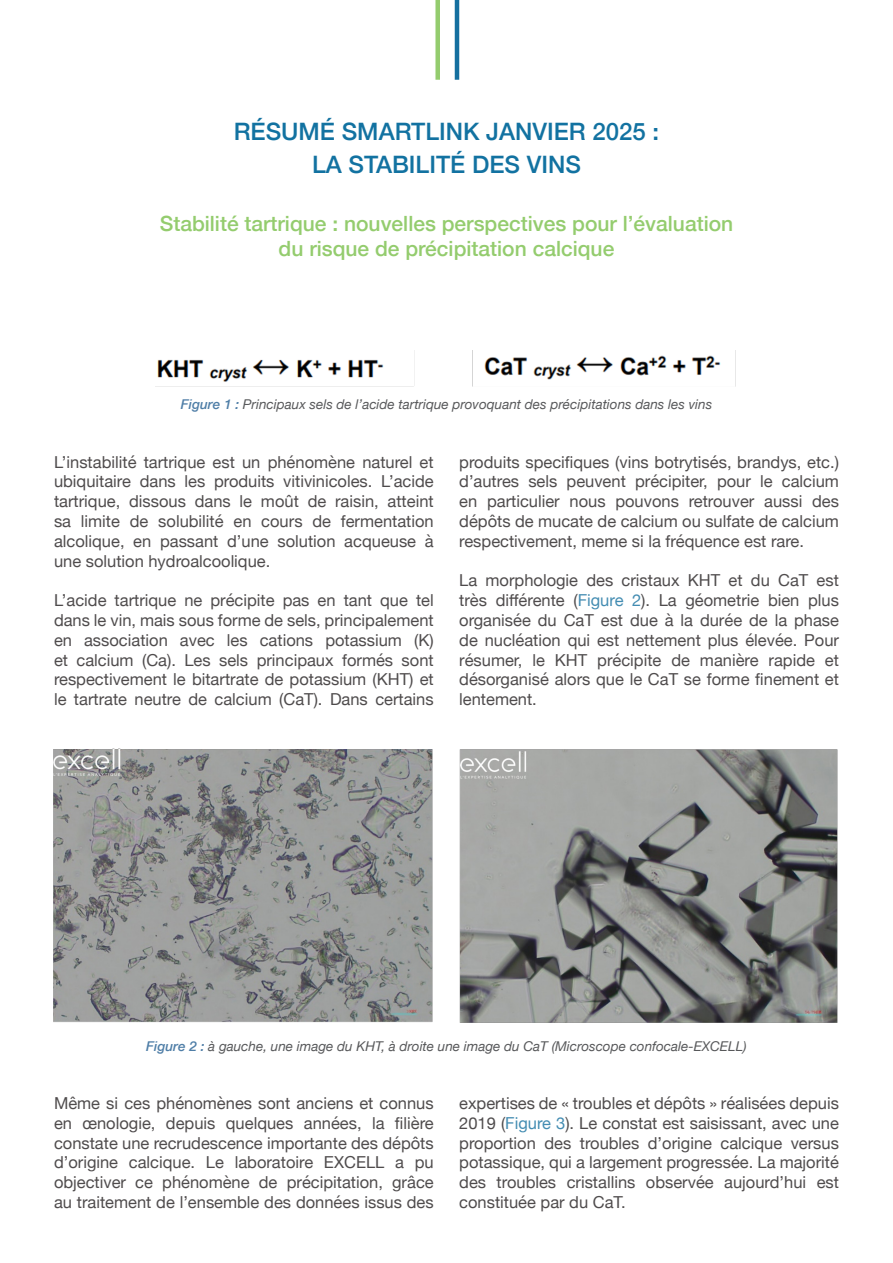
<style>
.page{position:relative;width:893px;height:1263px;background:#fff}
.page>*{position:absolute;margin:0;border:0;box-sizing:border-box;transform-origin:0 0}
.t1{font:500 24px "Helvetica Neue";color:#1272a1}
.t2{font:500 21px/25.2px "Helvetica Neue";color:#94cc6e;text-align:center}
.t3{font:16.5px/19.8px "Helvetica Neue";color:#231f20;text-align:justify}
.t4{font:italic 13.5px "Helvetica Neue";color:#57585a}
.s1{font-weight:500;color:#4f7ea7}
.s2{color:#15709f}
</style>
<div class="page">
<div style="left:435px;top:0;width:5px;height:80px;background:#94cc6e"></div>
<hr style="left:455px;top:0;width:4px;height:80px;background:#15709f">
<img style="left:155px;top:351px;width:581px;height:36px">
<img style="left:459px;top:749px;width:379px;height:274px">
<img style="left:53px;top:748px;width:380px;height:275px">
<p class="t1" style="left:234px;top:112px;width:427px">RÉSUMÉ SMARTLINK JANVIER 2025 :</p>
<p class="t1" style="left:312px;top:145px;width:270px">LA STABILITÉ DES VINS</p>
<p class="t2" style="left:160px;top:209px;width:575px">Stabilité tartrique : nouvelles perspectives pour l’évaluation du risque de précipitation calcique</p>
<p class="t4" style="left:181px;top:395px;width:533px"><span class="s1">Figure 1 :</span> Principaux sels de l’acide tartrique provoquant des précipitations dans les vins</p>
<p class="t3" style="left:54px;top:453px;width:381px">L’instabilité tartrique est un phénomène naturel et ubiquitaire dans les produits vitivinicoles. L’acide tartrique, dissous dans le moût de raisin, atteint sa limite de solubilité en cours de fermentation alcolique, en passant d’une solution acqueuse à une solution hydroalcoolique.</p>
<p class="t3" style="left:54px;top:591px;width:381px">L’acide tartrique ne précipite pas en tant que tel dans le vin, mais sous forme de sels, principalement en association avec les cations potassium (K) et calcium (Ca). Les sels principaux formés sont respectivement le bitartrate de potassium (KHT) et le tartrate neutre de calcium (CaT). Dans certains</p>
<p class="t3" style="left:459px;top:453px;width:381px">produits specifiques (vins botrytisés, brandys, etc.) d’autres sels peuvent précipiter, pour le calcium en particulier nous pouvons retrouver aussi des dépôts de mucate de calcium ou sulfate de calcium respectivement, meme si la fréquence est rare.</p>
<p class="t3" style="left:459px;top:571px;width:381px">La morphologie des cristaux KHT et du CaT est très différente (<span class="s2">Figure 2</span>). La géometrie bien plus organisée du CaT est due à la durée de la phase de nucléation qui est nettement plus élevée. Pour résumer, le KHT précipite de manière rapide et désorganisé alors que le CaT se forme finement et lentement.</p>
<p class="t4" style="left:146px;top:1036px;width:602px"><span class="s1">Figure 2 :</span> à gauche, une image du KHT, à droite une image du CaT (Microscope confocale-EXCELL)</p>
<p class="t3" style="left:54px;top:1094px;width:381px">Même si ces phénomènes sont anciens et connus en œnologie, depuis quelques années, la filière constate une recrudescence importante des dépôts d’origine calcique. Le laboratoire EXCELL a pu objectiver ce phénomène de précipitation, grâce au traitement de l’ensemble des données issus des</p>
<p class="t3" style="left:459px;top:1094px;width:381px">expertises de « troubles et dépôts » réalisées depuis 2019 (<span class="s2">Figure 3</span>). Le constat est saisissant, avec une proportion des troubles d’origine calcique versus potassique, qui a largement progressée. La majorité des troubles cristallins observée aujourd’hui est constituée par du CaT.</p>
</div>
